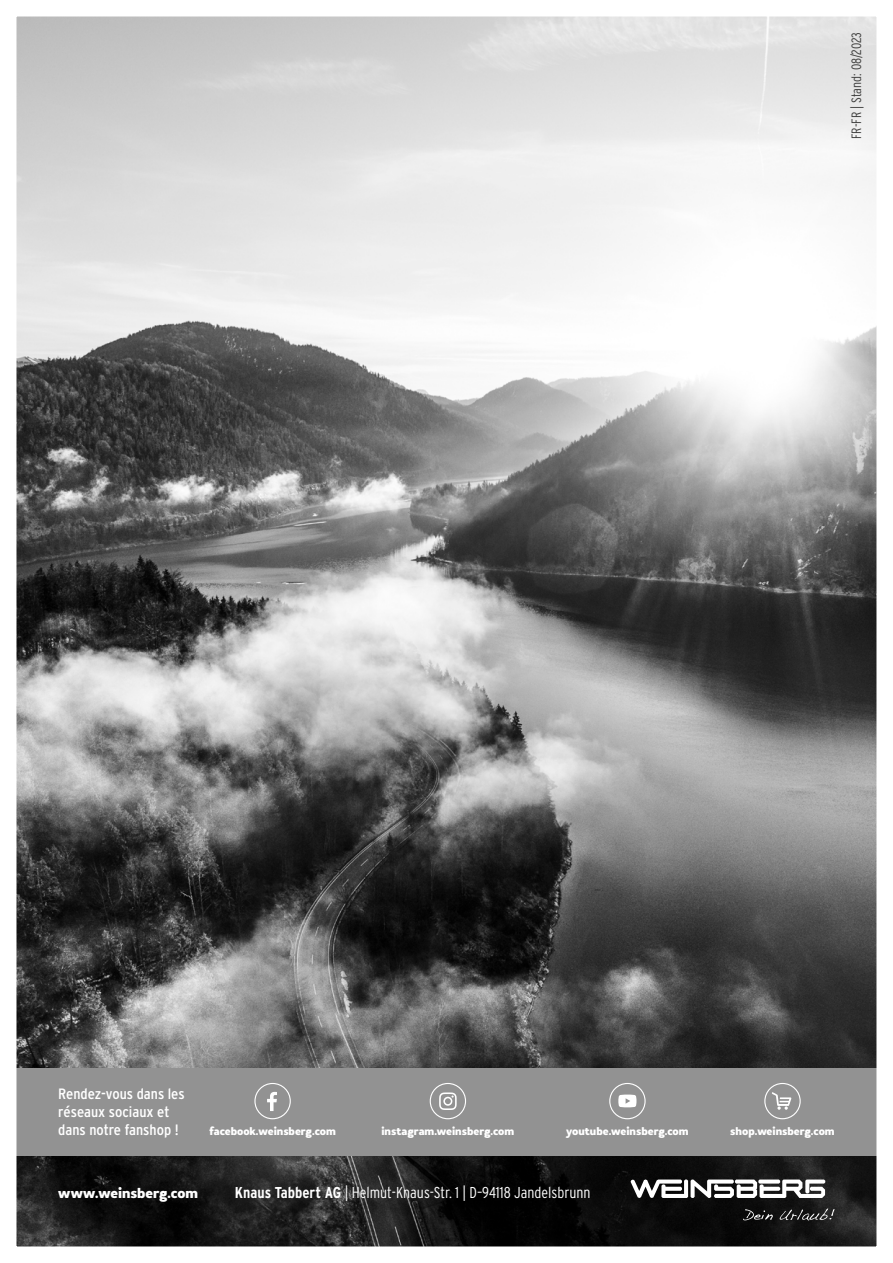
<style>
.page{position:relative;width:893px;height:1263px;background:#fff}
.page>*{position:absolute;margin:0;border:0;box-sizing:border-box;transform-origin:0 0}
.t1{font:300 condensed 15.75px "Interstate";color:#fff}
.t2{font:condensed 15px/18px "Interstate";color:#fff;scale:1.07 1}
.t3{font:300 condensed 13.5px "Interstate";letter-spacing:-.005em;color:#3c3c3b}
.t4{font:700 13.5px "Merlo Neue";color:#fff}
.t5{font:700 10.5px "Merlo Neue";color:#fff}
.s1{font-weight:700}
</style>
<div class="page">
<img style="left:17px;top:17px;width:859px;height:1229px">
<svg style="left:631px;top:1179px;width:194px;height:19px"></svg>
<svg style="left:743px;top:1209px;width:30px;height:11px"></svg>
<svg style="left:780px;top:1208px;width:55px;height:12px"></svg>
<div style="left:0;top:1068px;width:893px;height:87px;background:#929292"></div>
<div style="left:254px;top:1083px;width:37px;height:36px;border:1px solid #fff;border-radius:50%"></div>
<svg style="left:267px;top:1092px;width:10px;height:19px"></svg>
<div style="left:430px;top:1083px;width:36px;height:36px;border:1px solid #fff;border-radius:50%"></div>
<svg style="left:439px;top:1092px;width:18px;height:18px"></svg>
<div style="left:609px;top:1083px;width:37px;height:36px;border:1px solid #fff;border-radius:50%"></div>
<svg style="left:618px;top:1094px;width:18px;height:13px"></svg>
<div style="left:764px;top:1083px;width:37px;height:36px;border:1px solid #fff;border-radius:50%"></div>
<svg style="left:772px;top:1092px;width:20px;height:18px"></svg>
<p class="t3" style="left:848px;top:139px;width:109px;rotate:-90deg">FR-FR | Stand: 08/2023</p>
<h2 class="t2" style="left:58px;top:1084px;width:120px">Rendez-vous dans les réseaux sociaux et dans notre fanshop !</h2>
<p class="t5" style="left:209px;top:1124px;width:128px">facebook.weinsberg.com</p>
<p class="t5" style="left:381px;top:1124px;width:134px">instagram.weinsberg.com</p>
<p class="t5" style="left:566px;top:1124px;width:124px">youtube.weinsberg.com</p>
<p class="t5" style="left:730px;top:1124px;width:106px">shop.weinsberg.com</p>
<p class="t4" style="left:58px;top:1183px;width:141px">www.weinsberg.com</p>
<h1 class="t1" style="left:235px;top:1183px;width:357px"><span class="s1">Knaus Tabbert AG</span> | Helmut-Knaus-Str. 1 | D–94118 Jandelsbrunn</h1>
</div>
